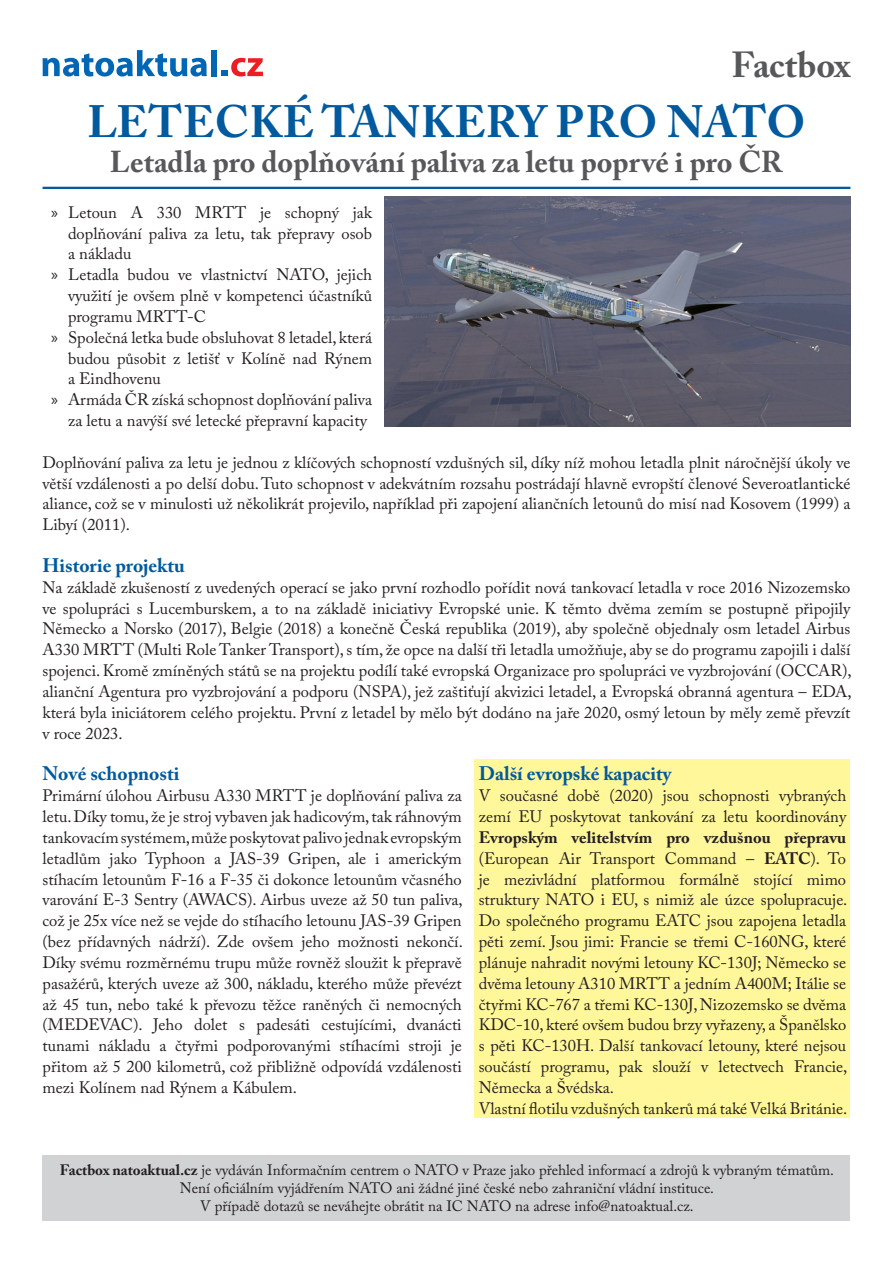
<style>
.page{position:relative;width:893px;height:1263px;background:#fff}
.page>*{position:absolute;margin:0;border:0;box-sizing:border-box;transform-origin:0 0}
.Název{font:700 45px "Adobe Caslon Pro";letter-spacing:.005em;color:#015a9d}
.Fakt_-_číslo{font:700 36px "Adobe Caslon Pro";color:#57585a}
.Podnázev{font:700 30px "Adobe Caslon Pro";color:#57585a}
.Nadpis{font:700 19.5px "Adobe Caslon Pro";color:#015a9d}
.t1{font:16.5px/20.9px "Adobe Caslon Pro";color:#231f20;text-align:justify}
.t2{font:15px "Adobe Caslon Pro";color:#231f20}
.s1{font-family:"Myriad Pro"}
.s2{font-weight:700}
</style>
<div class="page">
<svg style="left:43px;top:50px;width:164px;height:27px"></svg>
<div style="left:211px;top:50px;width:6px;height:26px;background:#0166b3"></div>
<svg style="left:221px;top:58px;width:42px;height:18px"></svg>
<hr style="left:43px;top:187px;width:807px;height:2px;background:#015a9d">
<div style="left:43px;top:1155px;width:807px;height:65px;background:#d1d2d4"></div>
<div style="left:474px;top:759px;width:376px;height:359px;background:#fff79a"></div>
<img style="left:385px;top:197px;width:465px;height:229px">
<p class="Fakt_-_číslo" style="left:731px;top:43px;width:120px">Factbox</p>
<p class="Název" style="left:87px;top:95px;width:720px">LETECKÉ TANKERY PRO NATO</p>
<p class="Podnázev" style="left:110px;top:144px;width:675px">Letadla pro doplňování paliva za letu poprvé i pro ČR</p>
<p class="t1" style="left:68px;top:202px;width:306px;text-indent:-17px"><span class="s1">»</span> Letoun A 330 MRTT je schopný jak doplňování paliva za letu, tak přepravy osob a nákladu</p>
<p class="t1" style="left:68px;top:264px;width:306px;text-indent:-17px"><span class="s1">»</span> Letadla budou ve vlastnictví NATO, jejich využití je ovšem plně v kompetenci účastníků programu MRTT-C</p>
<p class="t1" style="left:68px;top:327px;width:306px;text-indent:-17px"><span class="s1">»</span> Společná letka bude obsluhovat 8 letadel, která budou působit z letišť v Kolíně nad Rýnem a Eindhovenu</p>
<p class="t1" style="left:68px;top:389px;width:306px;text-indent:-17px"><span class="s1">»</span> Armáda ČR získá schopnost doplňování paliva za letu a navýší své letecké přepravní kapacity</p>
<p class="t1" style="left:43px;top:452px;width:809px">Doplňování paliva za letu je jednou z klíčových schopností vzdušných sil, díky níž mohou letadla plnit náročnější úkoly ve větší vzdálenosti a po delší dobu. Tuto schopnost v adekvátním rozsahu postrádají hlavně evropští členové Severoatlantické aliance, což se v minulosti už několikrát projevilo, například při zapojení aliančních letounů do misí nad Kosovem (1999) a Libyí (2011).</p>
<p class="Nadpis" style="left:43px;top:554px;width:144px">Historie projektu</p>
<p class="t1" style="left:43px;top:577px;width:811px">Na základě zkušeností z uvedených operací se jako první rozhodlo pořídit nová tankovací letadla v roce 2016 Nizozemsko ve spolupráci s Lucemburskem, a to na základě iniciativy Evropské unie. K těmto dvěma zemím se postupně připojily Německo a Norsko (2017), Belgie (2018) a konečně Česká republika (2019), aby společně objednaly osm letadel Airbus A330 MRTT (Multi Role Tanker Transport), s tím, že opce na další tři letadla umožňuje, aby se do programu zapojili i další spojenci. Kromě zmíněných států se na projektu podílí také evropská Organizace pro spolupráci ve vyzbrojování (OCCAR), alianční Agentura pro vyzbrojování a podporu (NSPA), jež zaštiťují akvizici letadel, a Evropská obranná agentura – EDA, která byla iniciátorem celého projektu. První z letadel by mělo být dodáno na jaře 2020, osmý letoun by měly země převzít v roce 2023.</p>
<p class="Nadpis" style="left:43px;top:762px;width:138px">Nové schopnosti</p>
<p class="t1" style="left:43px;top:785px;width:422px">Primární úlohou Airbusu A330 MRTT je doplňování paliva za letu. Díky tomu, že je stroj vybaven jak hadicovým, tak ráhnovým tankovacím systémem, může poskytovat palivo jednak evropským letadlům jako Typhoon a JAS-39 Gripen, ale i americkým stíhacím letounům F-16 a F-35 či dokonce letounům včasného varování E-3 Sentry (AWACS). Airbus uveze až 50 tun paliva, což je 25x více než se vejde do stíhacího letounu JAS-39 Gripen (bez přídavných nádrží). Zde ovšem jeho možnosti nekončí.<br>Díky svému rozměrnému trupu může rovněž sloužit k přepravě pasažérů, kterých uveze až 300, nákladu, kterého může převézt až 45 tun, nebo také k převozu těžce raněných či nemocných (MEDEVAC). Jeho dolet s padesáti cestujícími, dvanácti tunami nákladu a čtyřmi podporovanými stíhacími stroji je přitom až 5 200 kilometrů, což přibližně odpovídá vzdálenosti mezi Kolínem nad Rýnem a Kábulem.</p>
<p class="Nadpis" style="left:479px;top:762px;width:194px">Další evropské kapacity</p>
<p class="t1" style="left:479px;top:785px;width:370px">V současné době (2020) jsou schopnosti vybraných zemí EU poskytovat tankování za letu koordinovány <span class="s2">Evropským velitelstvím pro vzdušnou přepravu </span>(European Air Transport Command – <span class="s2">EATC</span>). To je mezivládní platformou formálně stojící mimo struktury NATO i EU, s nimiž ale úzce spolupracuje.<br>Do společného programu EATC jsou zapojena letadla pěti zemí. Jsou jimi: Francie se třemi C-160NG, které plánuje nahradit novými letouny KC-130J; Německo se dvěma letouny A310 MRTT a jedním A400M; Itálie se čtyřmi KC-767 a třemi KC-130J, Nizozemsko se dvěma KDC-10, které ovšem budou brzy vyřazeny, a Španělsko s pěti KC-130H. Další tankovací letouny, které nejsou součástí programu, pak slouží v letectvech Francie, Německa a Švédska.</p>
<p class="t1" style="left:479px;top:1097px;width:370px">Vlastní flotilu vzdušných tankerů má také Velká Británie.</p>
<p class="t2" style="left:60px;top:1161px;width:776px"><span class="s2">Factbox natoaktual.cz</span> je vydáván Informačním centrem o NATO v Praze jako přehled informací a zdrojů k vybraným tématům.</p>
<p class="t2" style="left:180px;top:1179px;width:536px">Není oficiálním vyjádřením NATO ani žádné jiné české nebo zahraniční vládní instituce.</p>
<p class="t2" style="left:200px;top:1197px;width:495px">V případě dotazů se neváhejte obrátit na IC NATO na adrese info@natoaktual.cz.</p>
</div>
